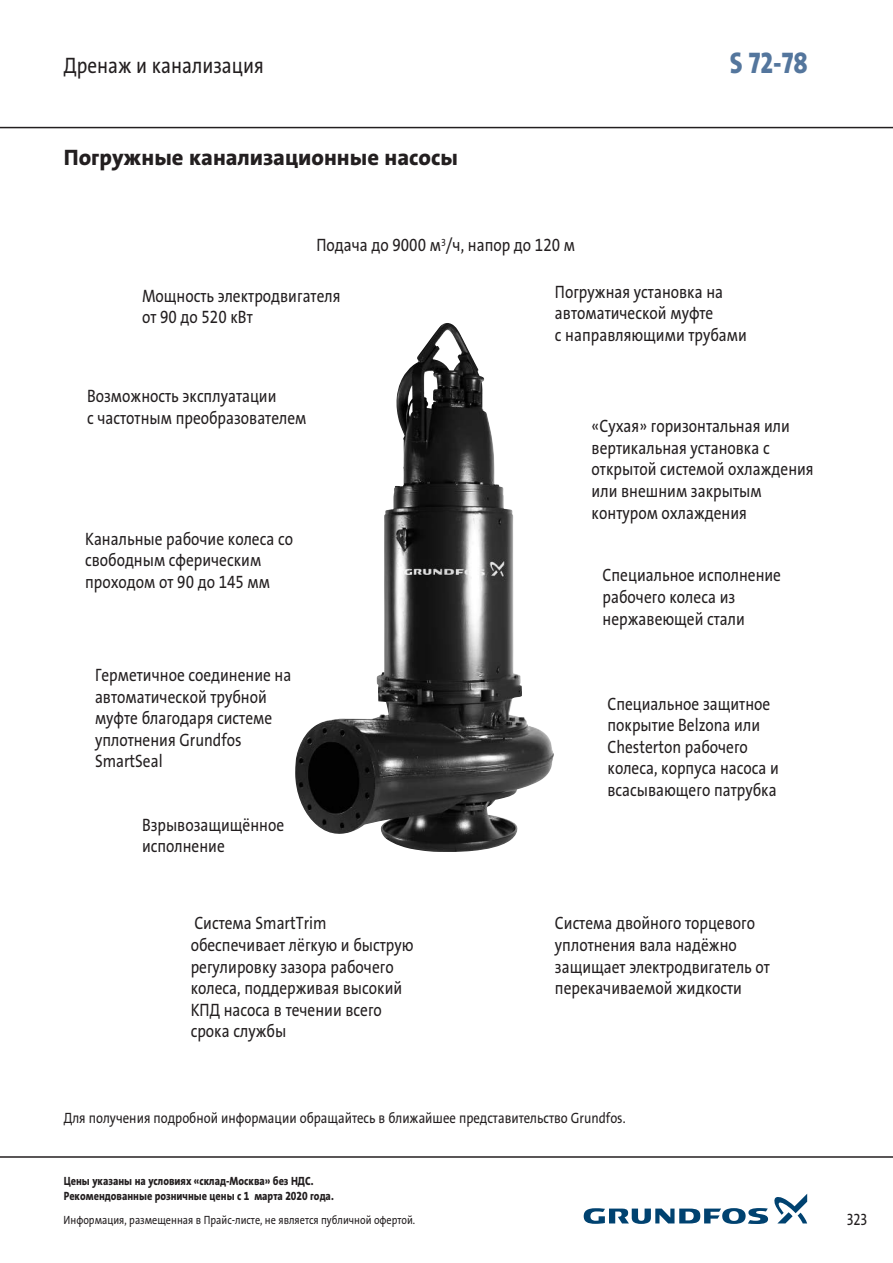
<style>
.page{position:relative;width:893px;height:1263px;background:#fff}
.page>*{position:absolute;margin:0;border:0;box-sizing:border-box;transform-origin:0 0}
.t1{font:30px "Grundfos The Sans V2 OT 8 XB";color:#54769d;scale:.85 1}
.t2{font:22.5px "Grundfos The Sans V2 OT 8 XB";color:#231f20}
.t3{font:22.5px "Grundfos The Sans V2 OT 5 R";color:#231f20;scale:.85 1}
.t4{font:18px/21.6px "Grundfos The Sans V2 OT 5 R";color:#231f20;scale:.85 1}
.t5{font:16.5px "Grundfos The Sans V2 OT 5 R";color:#231f20;scale:.85 1}
.t6{font:15px "Grundfos The Sans V2 OT 5 R";color:#231f20;scale:.85 1}
.t7{font:12px/14.4px "Grundfos The Sans V2 OT 8 XB";color:#231f20;scale:.85 1}
.t8{font:12px "Grundfos The Sans V2 OT 5 R";color:#231f20;scale:.85 1}
</style>
<div class="page">
<hr style="left:0;top:127px;width:893px;height:1px;background:#231f20">
<hr style="left:0;top:1156px;width:893px;height:2px;background:#231f20">
<svg style="left:584px;top:1208px;width:184px;height:16px"></svg>
<svg style="left:774px;top:1194px;width:33px;height:29px"></svg>
<img style="left:295px;top:326px;width:259px;height:526px">
<p class="t3" style="left:64px;top:51px;width:237px">Дренаж и канализация</p>
<h1 class="t1" style="left:730px;top:44px;width:93px">S 72-78</h1>
<p class="t2" style="left:64px;top:143px;width:396px">Погружные канализационные насосы</p>
<p class="t4" style="left:316px;top:235px;width:306px">Подача до 9000 м<sup>3</sup>/ч, напор до 120 м</p>
<p class="t4" style="left:142px;top:285px;width:235px">Мощность электродвигателя от 90 до 520 кВт</p>
<p class="t4" style="left:87px;top:385px;width:260px">Возможность эксплуатации<br>с частотным преобразователем</p>
<p class="t4" style="left:85px;top:528px;width:246px">Канальные рабочие колеса со свободным сферическим проходом от 90 до 145 мм</p>
<p class="t4" style="left:95px;top:664px;width:233px">Герметичное соединение на автоматической трубной муфте благодаря системе уплотнения Grundfos<br>SmartSeal</p>
<p class="t4" style="left:142px;top:814px;width:169px">Взрывозащищённое исполнение</p>
<p class="t4" style="left:191px;top:912px;width:263px">Cистема SmartTrim обеспечивает лёгкую и быструю регулировку зазора рабочего колеса, поддерживая высокий<br>КПД насоса в течении всего срока службы</p>
<p class="t4" style="left:555px;top:281px;width:227px">Погружная установка на автоматической муфте<br>с направляющими трубами</p>
<p class="t4" style="left:592px;top:415px;width:263px">«Сухая» горизонтальная или вертикальная установка с открытой системой охлаждения или внешним закрытым контуром охлаждения</p>
<p class="t4" style="left:603px;top:565px;width:211px">Специальное исполнение рабочего колеса из нержавеющей стали</p>
<p class="t4" style="left:607px;top:693px;width:203px">Специальное защитное покрытие Belzona или<br>Chesterton рабочего колеса, корпуса насоса и всасывающего патрубка</p>
<p class="t4" style="left:555px;top:912px;width:254px">Система двойного торцевого уплотнения вала надёжно защищает электродвигатель от перекачиваемой жидкости</p>
<p class="t6" style="left:64px;top:1108px;width:662px">Для получения подробной информации обращайтесь в ближайшее представительство Grundfos.</p>
<p class="t7" style="left:64px;top:1174px;width:319px">Цены указаны на условиях «склад-Москва» без НДС.<br>Рекомендованные розничные цены с 1 марта 2020 года.</p>
<p class="t8" style="left:64px;top:1213px;width:415px">Информация, размещенная в Прайс-листе, не является публичной офертой.</p>
<p class="t5" style="left:847px;top:1208px;width:26px">323</p>
</div>
